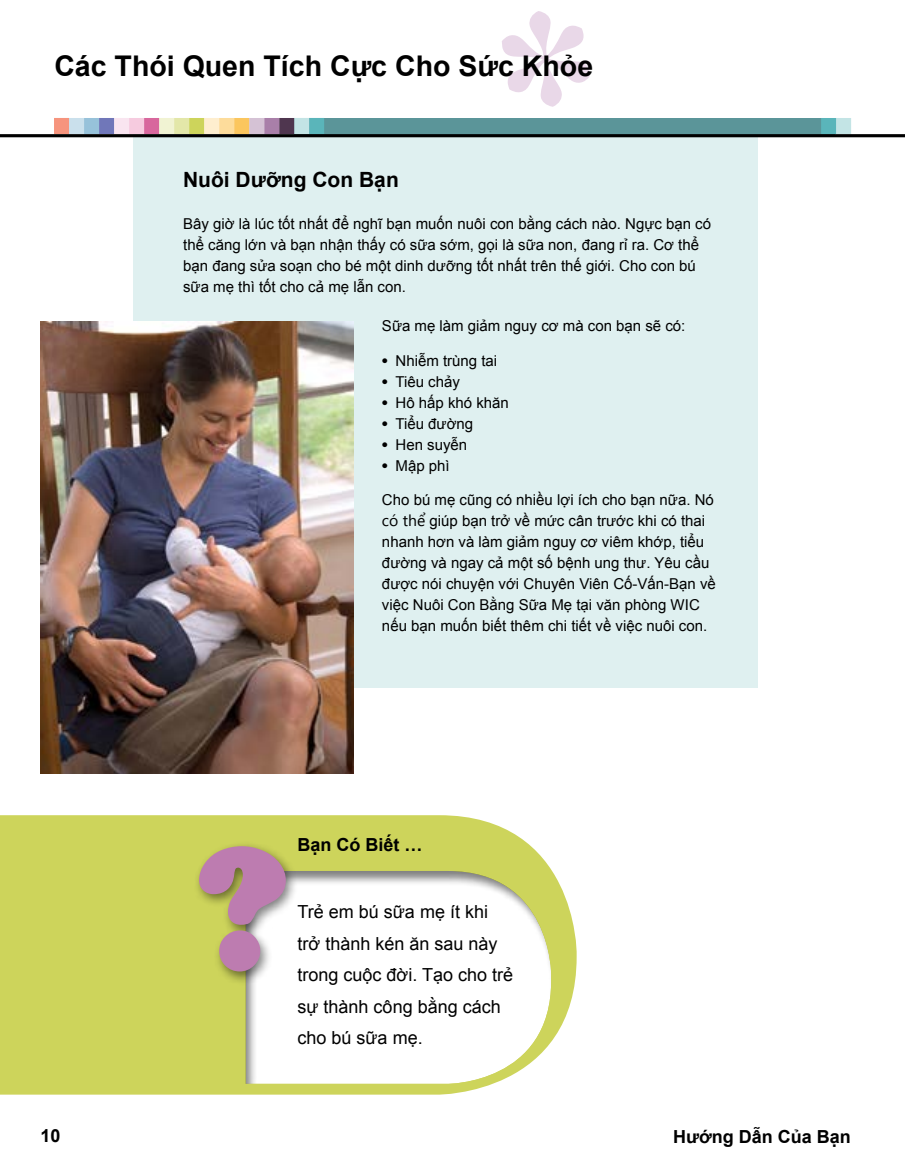
<style>
.page{position:relative;width:905px;height:1175px;background:#fff}
.page>*{position:absolute;margin:0;border:0;box-sizing:border-box;transform-origin:0 0}
.t1{font:900 180px "Cooper";color:#bd7cb0}
.t2{font:700 28.5px "Arial";color:#000}
.t3{font:700 21px "Arial";color:#000}
.t4{font:18px/31.5px "Arial";color:#000}
.t5{font:700 18px "Arial";color:#000}
.Body{font:15px/21px "Arial";color:#000}
.s1{font-family:"Utopia"}
.s2{font-family:"Segoe UI";font-size:15.75px}
</style>
<div class="page">
<div style="left:133px;top:134px;width:625px;height:554px;background:#dff0f0"></div>
<img style="left:41px;top:322px;width:313px;height:451px">
<svg style="left:0;top:815px;width:576px;height:279px;background:#d0d666"></svg>
<div style="left:233px;top:859px;width:331px;height:225px;background:#000;opacity:.5"></div>
<div style="left:193px;top:841px;width:106px;height:144px;background:#000;opacity:.5"></div>
<svg style="left:197px;top:844px;width:90px;height:129px;background:#aaa676"></svg>
<div style="left:279px;top:118px;width:15px;height:16px;background:#4f364f"></div>
<div style="left:264px;top:118px;width:15px;height:16px;background:#a97fa9"></div>
<div style="left:249px;top:118px;width:15px;height:16px;background:#d5c2d5"></div>
<div style="left:234px;top:118px;width:15px;height:16px;background:#fbc65e"></div>
<div style="left:219px;top:118px;width:15px;height:16px;background:#fddc9b"></div>
<div style="left:204px;top:118px;width:15px;height:16px;background:#feeecf"></div>
<div style="left:189px;top:118px;width:15px;height:16px;background:#cdd45b"></div>
<div style="left:174px;top:118px;width:15px;height:16px;background:#e3e7a9"></div>
<div style="left:159px;top:118px;width:15px;height:16px;background:#f1f3d3"></div>
<div style="left:144px;top:118px;width:15px;height:16px;background:#d8679d"></div>
<div style="left:129px;top:118px;width:15px;height:16px;background:#f6cbdf"></div>
<div style="left:114px;top:118px;width:15px;height:16px;background:#f9e5f0"></div>
<div style="left:99px;top:118px;width:15px;height:16px;background:#7077b9"></div>
<div style="left:84px;top:118px;width:15px;height:16px;background:#97c2da"></div>
<div style="left:69px;top:118px;width:15px;height:16px;background:#cae0ec"></div>
<div style="left:54px;top:118px;width:15px;height:16px;background:#f6947d"></div>
<div style="left:836px;top:118px;width:15px;height:16px;background:#c3e4e5"></div>
<div style="left:821px;top:118px;width:15px;height:16px;background:#5ab5ba"></div>
<hr style="left:0;top:134px;width:904px;height:3px;background:#000">
<div style="left:294px;top:118px;width:527px;height:16px;background:#5b9599"></div>
<p class="t2" style="left:54px;top:46px;width:540px">Các Thói Quen Tích Cực Cho Sức Khỏe</p>
<p class="t3" style="left:183px;top:165px;width:217px">Nuôi Dưỡng Con Bạn</p>
<p class="Body" style="left:183px;top:213px;width:529px">Bây giờ là lúc tốt nhất để nghĩ bạn muốn nuôi con bằng cách nào. Ngực bạn có thể căng lớn và bạn nhận thấy có sữa sớm, gọi là sữa non, đang rỉ ra. Cơ thể bạn đang sửa soạn cho bé một dinh dưỡng tốt nhất trên thế giới. Cho con bú sữa mẹ thì tốt cho cả mẹ lẫn con.</p>
<p class="Body" style="left:382px;top:315px;width:305px">Sữa mẹ làm giảm nguy cơ mà con bạn sẽ có:</p>
<p class="Body" style="left:382px;top:350px;width:117px"><span class="s1">•</span> Nhiễm trùng tai</p>
<p class="Body" style="left:382px;top:371px;width:79px"><span class="s1">•</span> Tiêu chảy</p>
<p class="Body" style="left:382px;top:392px;width:128px"><span class="s1">•</span> Hô hấp khó khăn</p>
<p class="Body" style="left:382px;top:413px;width:93px"><span class="s1">•</span> Tiểu đường</p>
<p class="Body" style="left:382px;top:434px;width:87px"><span class="s1">•</span> Hen suyễn</p>
<p class="Body" style="left:382px;top:455px;width:69px"><span class="s1">•</span> Mập phì</p>
<p class="Body" style="left:382px;top:489px;width:335px">Cho bú mẹ cũng có nhiều lợi ích cho bạn nữa. Nó <span class="s2">có thể</span> giúp bạn trở về mức cân trước khi có thai nhanh hơn và làm giảm nguy cơ viêm khớp, tiểu đường và ngay cả một số bệnh ung thư. Yêu cầu được nói chuyện với Chuyên Viên Cố-Vấn-Bạn về việc Nuôi Con Bằng Sữa Mẹ tại văn phòng WIC nếu bạn muốn biết thêm chi tiết về việc nuôi con.</p>
<h1 class="t1" style="left:199px;top:802px;width:88px">?</h1>
<p class="t5" style="left:297px;top:833px;width:127px">Bạn Có Biết …</p>
<p class="t4" style="left:297px;top:896px;width:217px">Trẻ em bú sữa mẹ ít khi trở thành kén ăn sau này trong cuộc đời. Tạo cho trẻ sự thành công bằng cách cho bú sữa mẹ.</p>
<p class="t5" style="left:40px;top:1124px;width:22px">10</p>
<p class="t5" style="left:673px;top:1124px;width:179px">Hướng Dẫn Của Bạn</p>
</div>
